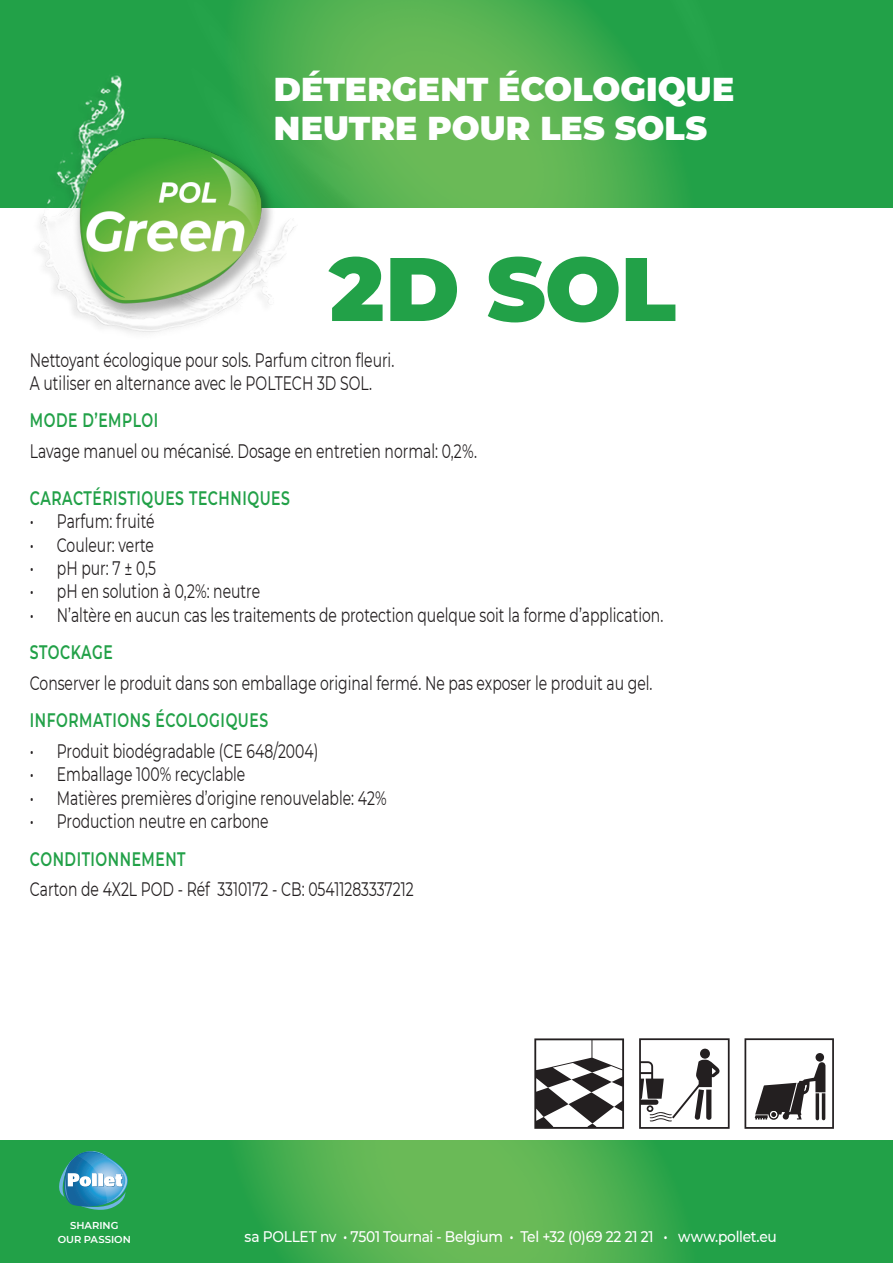
<style>
.page{position:relative;width:893px;height:1263px;background:#fff}
.page>*{position:absolute;margin:0;border:0;box-sizing:border-box;transform-origin:0 0}
.t1{font:900 90px "Montserrat";color:#22a148}
.t2{font:900 33px "Montserrat";color:#fff}
.t3{font:19.5px "Montserrat";color:#231f20;scale:.72 1}
.t4{font:600 19.5px "Montserrat";letter-spacing:.04em;color:#22a148;scale:.72 1}
.t5{font:500 15.3px "Montserrat";letter-spacing:-.02em;color:#fff;scale:.9 1}
.t6{font:600 10.05px/13.4px "Montserrat";color:#fff;text-align:center}
</style>
<div class="page">
<div style="left:0;top:1140px;width:893px;height:123px;background:#22a148"></div>
<svg style="left:241px;top:1140px;width:442px;height:123px;background:#53b252"></svg>
<div style="left:0;top:0;width:893px;height:208px;background:#22a148"></div>
<svg style="left:356px;top:0;width:323px;height:208px;background:#55b353"></svg>
<svg style="left:313px;top:33px;width:202px;height:175px;background:#64b856"></svg>
<svg style="left:568px;top:0;width:111px;height:146px"></svg>
<svg style="left:237px;top:0;width:119px;height:173px;background:#4db051"></svg>
<img style="left:37px;top:67px;width:276px;height:266px">
<svg style="left:59px;top:1151px;width:69px;height:59px"></svg>
<svg style="left:534px;top:1038px;width:90px;height:91px"></svg>
<svg style="left:639px;top:1038px;width:91px;height:91px"></svg>
<svg style="left:744px;top:1038px;width:90px;height:91px"></svg>
<p class="t2" style="left:274px;top:64px;width:462px">DÉTERGENT ÉCOLOGIQUE</p>
<p class="t2" style="left:274px;top:104px;width:435px">NEUTRE POUR LES SOLS</p>
<p class="t1" style="left:330px;top:221px;width:348px">2D SOL</p>
<p class="t3" style="left:30px;top:346px;width:508px">Nettoyant écologique pour sols. Parfum citron fleuri.</p>
<p class="t3" style="left:30px;top:370px;width:477px">A utiliser en alternance avec le POLTECH 3D SOL.</p>
<p class="t4" style="left:30px;top:407px;width:180px">MODE D’EMPLOI</p>
<p class="t3" style="left:30px;top:438px;width:622px">Lavage manuel ou mécanisé. Dosage en entretien normal: 0,2%.</p>
<p class="t4" style="left:30px;top:484px;width:363px">CARACTÉRISTIQUES TECHNIQUES</p>
<p class="t3" style="left:30px;top:508px;width:175px">• Parfum: fruité</p>
<p class="t3" style="left:30px;top:531px;width:174px">• Couleur: verte</p>
<p class="t3" style="left:30px;top:555px;width:177px">• pH pur: 7 ± 0,5</p>
<p class="t3" style="left:30px;top:578px;width:321px">• pH en solution à 0,2%: neutre</p>
<p class="t3" style="left:30px;top:601px;width:881px">• N’altère en aucun cas les traitements de protection quelque soit la forme d’application.</p>
<p class="t4" style="left:30px;top:639px;width:117px">STOCKAGE</p>
<p class="t3" style="left:30px;top:669px;width:866px">Conserver le produit dans son emballage original fermé. Ne pas exposer le produit au gel.</p>
<p class="t4" style="left:30px;top:707px;width:333px">INFORMATIONS ÉCOLOGIQUES</p>
<p class="t3" style="left:30px;top:737px;width:402px">• Produit biodégradable (CE 648/2004)</p>
<p class="t3" style="left:30px;top:761px;width:301px">• Emballage 100% recyclable</p>
<p class="t3" style="left:30px;top:784px;width:497px">• Matières premières d’origine renouvelable: 42%</p>
<p class="t3" style="left:30px;top:808px;width:333px">• Production neutre en carbone</p>
<p class="t4" style="left:30px;top:845px;width:218px">CONDITIONNEMENT</p>
<p class="t3" style="left:30px;top:876px;width:535px">Carton de 4X2L POD - Réf 3310172 - CB: 05411283337212</p>
<p class="t6" style="left:58px;top:1219px;width:75px">SHARING<br>OUR PASSION</p>
<p class="t5" style="left:245px;top:1225px;width:593px">sa POLLET nv • 7501 Tournai - Belgium • Tel +32 (0)69 22 21 21 • www.pollet.eu</p>
</div>
